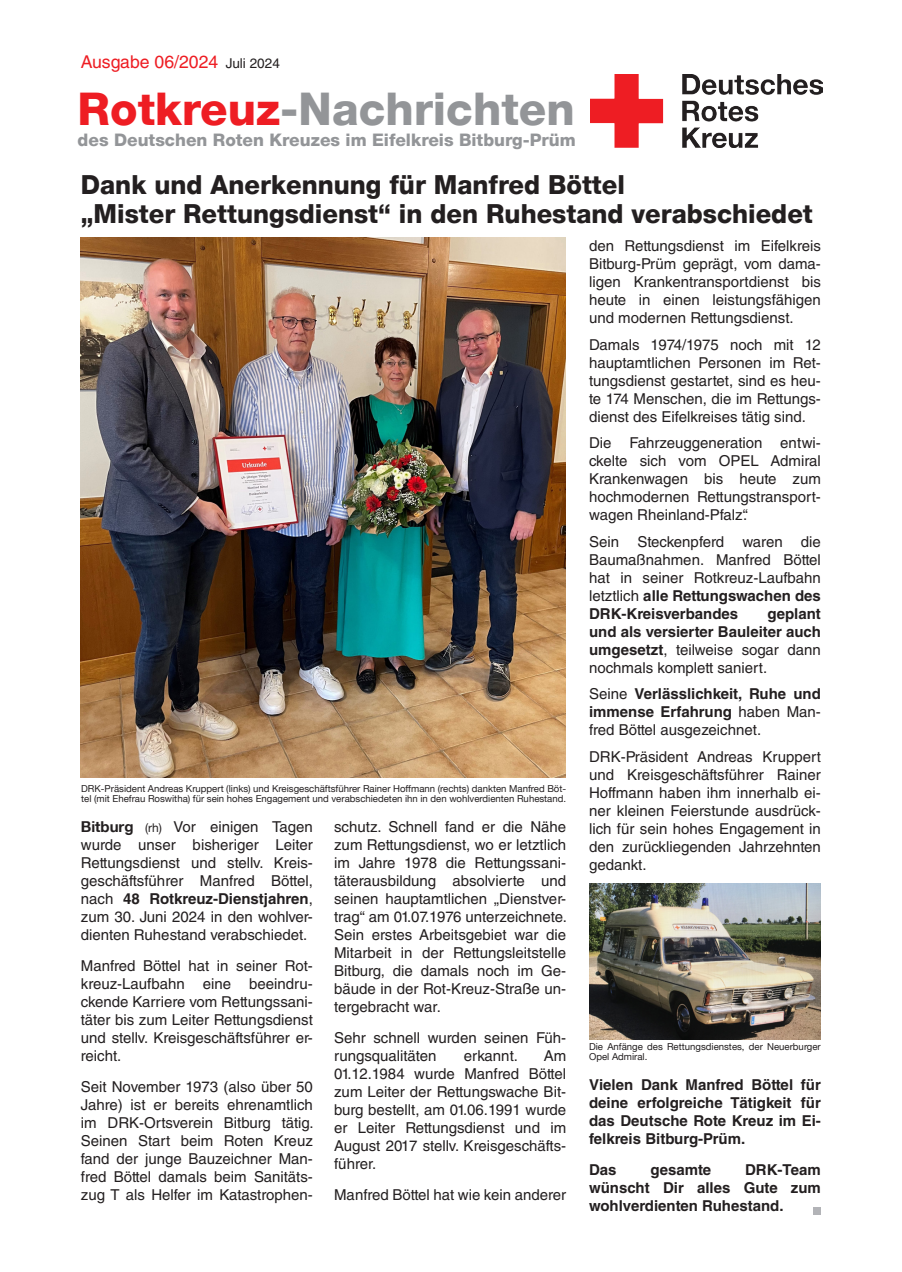
<style>
.page{position:relative;width:902px;height:1272px;background:#fff}
.page>*{position:absolute;margin:0;border:0;box-sizing:border-box;transform-origin:0 0}
.t1{font:800 45px "Helvetica Neue LT";color:#939598}
.t2{font:800 26.25px "Helvetica Neue LT";color:#231f20}
.t3{font:17.7px "Helvetica LT Std";color:#ee1d23}
.t4{font:800 17.25px "Helvetica Neue LT";color:#939598}
.t5{font:15px/18px "Helvetica LT Std";color:#231f20;text-align:justify}
.t6{font:700 15px/18px "Helvetica LT Std";color:#231f20;text-align:justify}
.t7{font:9.6px/9.8px "Helvetica Neue LT";color:#231f20}
.s1{font-size:13.5px;color:#231f20}
.s2{color:#ee1d23}
.s3{font-weight:700}
.s4{font-weight:400}
.s5{font-family:"Helvetica Neue LT";font-weight:700}
.s6{font-family:"Helvetica Neue LT";font-size:12px}
</style>
<div class="page">
<div style="left:813px;top:1207px;width:7px;height:7px;background:#b2b3b7"></div>
<img style="left:590px;top:74px;width:231px;height:74px">
<img style="left:81px;top:237px;width:485px;height:540px">
<img style="left:589px;top:883px;width:231px;height:156px">
<p class="t3" style="left:81px;top:51px;width:200px">Ausgabe 06/2024 <span class="s1">Juli 2024</span></p>
<p class="t1" style="left:78px;top:82px;width:498px"><span class="s2">Rotkreuz</span>-Nachrichten</p>
<p class="t4" style="left:78px;top:129px;width:499px">des Deutschen Roten Kreuzes im Eifelkreis Bitburg-Prüm</p>
<p class="t2" style="left:81px;top:169px;width:545px">Dank und Anerkennung für Manfred Böttel</p>
<p class="t2" style="left:81px;top:198px;width:733px">„Mister Rettungsdienst“ in den Ruhestand verabschiedet</p>
<p class="t5" style="left:589px;top:237px;width:233px">den Rettungsdienst im Eifelkreis Bitburg-Prüm geprägt, vom dama&shy;ligen Krankentransportdienst bis heute in einen leistungsfähigen und modernen Rettungsdienst.</p>
<p class="t5" style="left:589px;top:335px;width:233px">Damals 1974/1975 noch mit 12 hauptamtlichen Personen im Ret&shy;tungsdienst gestartet, sind es heu&shy;te 174 Menschen, die im Rettungs&shy;dienst des Eifelkreises tätig sind.</p>
<p class="t5" style="left:589px;top:434px;width:233px">Die Fahrzeuggeneration entwi&shy;ckelte sich vom OPEL Admiral Krankenwagen bis heute zum hochmodernen Rettungstransport&shy;wagen Rheinland-Pfalz“.</p>
<p class="t5" style="left:589px;top:532px;width:233px">Sein Steckenpferd waren die Baumaßnahmen. Manfred Böttel hat in seiner Rotkreuz-Laufbahn letztlich <span class="s3">alle Rettungswachen des DRK-Kreisverbandes</span></p>
<p class="t6" style="left:589px;top:604px;width:233px;text-indent:178px">geplant und als versierter Bauleiter auch umgesetzt<span class="s4">, teilweise sogar dann nochmals komplett saniert.</span></p>
<p class="t6" style="left:589px;top:685px;width:233px"><span class="s4">Seine</span> Verlässlichkeit, Ruhe und immense Erfahrung <span class="s4">haben Man&shy;fred Böttel ausgezeichnet.</span></p>
<p class="t5" style="left:589px;top:747px;width:233px">DRK-Präsident Andreas Kruppert und Kreisgeschäftsführer Rainer Hoffmann haben ihm innerhalb ei&shy;ner kleinen Feierstunde ausdrück&shy;lich für sein hohes Engagement in den zurückliegenden Jahrzehnten gedankt.</p>
<p class="t7" style="left:81px;top:783px;width:486px">DRK-Präsident Andreas Kruppert (links) und Kreisgeschäftsführer Rainer Hoffmann (rechts) dankten Manfred Böt&shy;tel (mit Ehefrau Roswitha) für sein hohes Engagement und verabschiedeten ihn in den wohlverdienten Ruhestand.</p>
<p class="t5" style="left:334px;top:818px;width:234px">schutz. Schnell fand er die Nähe zum Rettungsdienst, wo er letztlich im Jahre 1978 die Rettungssani&shy;täterausbildung absolvierte und seinen hauptamtlichen „Dienstver&shy;trag“ am 01.07.1976 unterzeichnete.<br>Sein erstes Arbeitsgebiet war die Mitarbeit in der Rettungsleitstelle Bitburg, die damals noch im Ge&shy;bäude in der Rot-Kreuz-Straße un&shy;tergebracht war.</p>
<p class="t5" style="left:334px;top:1028px;width:233px">Sehr schnell wurden seinen Füh&shy;rungsqualitäten</p>
<p class="t5" style="left:81px;top:818px;width:233px"><span class="s5">Bitburg</span> <span class="s6">(rh)</span> Vor einigen Tagen wurde unser bisheriger Leiter Rettungsdienst und stellv. Kreis&shy;geschäftsführer Manfred Böttel, nach <span class="s3">48 Rotkreuz-Dienstjahren</span>, zum 30. Juni 2024 in den wohlver&shy;dienten Ruhestand verabschiedet.</p>
<p class="t5" style="left:81px;top:956px;width:233px">Manfred Böttel hat in seiner Rot&shy;kreuz-Laufbahn eine beeindru&shy;ckende Karriere vom Rettungssani&shy;täter bis zum Leiter Rettungsdienst und stellv. Kreisgeschäftsführer er&shy;reicht.</p>
<p class="t5" style="left:81px;top:1077px;width:234px">Seit November 1973 (also über 50<br>Jahre) ist er bereits ehrenamtlich im DRK-Ortsverein Bitburg tätig.<br>Seinen Start beim Roten Kreuz fand der junge Bauzeichner Man&shy;fred Böttel damals beim Sanitäts&shy;zug T als Helfer im Katastrophen-</p>
<p class="t7" style="left:589px;top:1041px;width:233px">Die Anfänge des Rettungsdienstes, der Neuerburger<br>Opel Admiral.</p>
<p class="t5" style="left:334px;top:1046px;width:233px;text-indent:209px">Am 01.12.1984 wurde Manfred Böttel zum Leiter der Rettungswache Bit&shy;burg bestellt, am 01.06.1991 wurde er Leiter Rettungsdienst und im August 2017 stellv. Kreisgeschäfts&shy;führer.</p>
<p class="t5" style="left:334px;top:1185px;width:233px">Manfred Böttel hat wie kein anderer</p>
<p class="t5" style="left:464px;top:1046px;width:56px">erkannt.</p>
<p class="t6" style="left:589px;top:1075px;width:233px">Vielen Dank Manfred Böttel für deine erfolgreiche Tätigkeit für das Deutsche Rote Kreuz im Ei&shy;felkreis Bitburg-Prüm.</p>
<p class="t6" style="left:589px;top:1160px;width:29px">Das</p>
<p class="t6" style="left:650px;top:1160px;width:62px">gesamte</p>
<p class="t6" style="left:589px;top:1160px;width:233px;text-indent:156px">DRK-Team wünscht Dir alles Gute zum wohlverdienten Ruhestand.</p>
</div>
